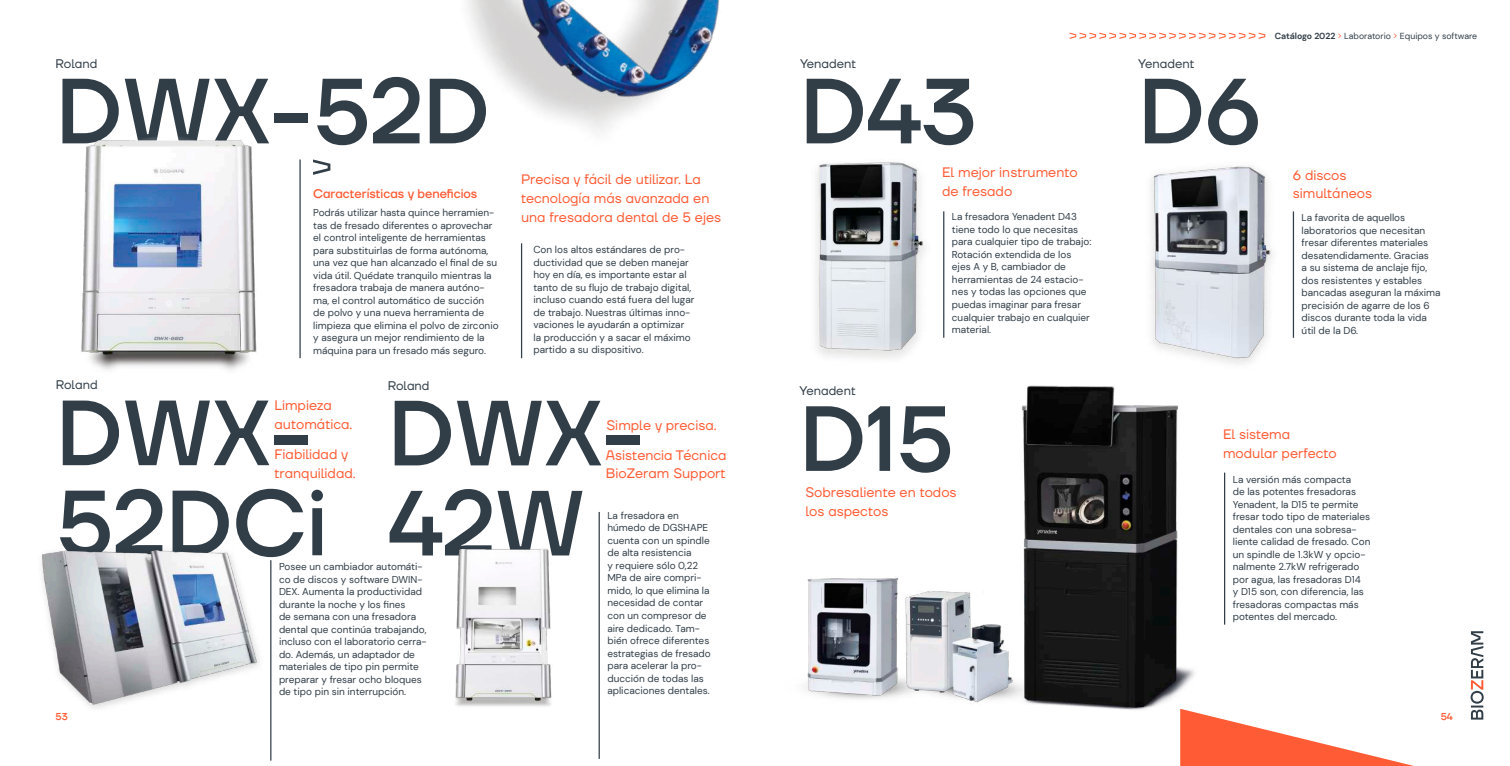
<style>
.page{position:relative;width:1510px;height:766px;background:#fff}
.page>*{position:absolute;margin:0;border:0;box-sizing:border-box;transform-origin:0 0}
.t1{font:500 92.25px/90px "TT Firs Neue";color:#313e48}
.t2{font:13.75px/18.8px "TT Firs Neue";color:#ff5c35}
.t3{font:12.5px "TT Firs Neue";color:#313e48}
.t4{font:500 12.5px "TT Firs Neue";color:#ff5c35}
.t5{font:10px/12.5px "DM Sans";color:#313e48}
.t6{font:500 10px "TT Firs Neue";color:#ff5c35}
.t7{font:8.75px "DM Sans";color:#313e48}
.s1{font-weight:700}
.s2{color:#ff5c35}
</style>
<div class="page">
<svg style="left:1470px;top:631px;width:13px;height:88px"></svg>
<hr style="left:521px;top:243px;width:1px;height:115px;background:#313e48">
<hr style="left:1224px;top:472px;width:1px;height:152px;background:#313e48">
<img style="left:467px;top:0;width:253px;height:132px">
<img style="left:1021px;top:385px;width:174px;height:325px">
<img style="left:803px;top:460px;width:285px;height:250px">
<hr style="left:598px;top:512px;width:2px;height:246px;background:#313e48">
<img style="left:455px;top:548px;width:97px;height:159px">
<svg style="left:313px;top:159px;width:17px;height:16px"></svg>
<svg style="left:1069px;top:33px;width:196px;height:6px"></svg>
<img style="left:81px;top:139px;width:220px;height:231px">
<img style="left:41px;top:549px;width:231px;height:212px">
<img style="left:816px;top:162px;width:129px;height:196px">
<img style="left:1150px;top:165px;width:145px;height:199px">
<svg style="left:1180px;top:708px;width:230px;height:57px"></svg>
<p class="t3" style="left:56px;top:55px;width:43px">Roland</p>
<h1 class="t1" style="left:56px;top:65px;width:435px">DWX-52D</h1>
<p class="t4" style="left:313px;top:185px;width:166px">Características y beneficios</p>
<p class="t5" style="left:313px;top:206px;width:187px">Podrás utilizar hasta quince herramien&shy;tas de fresado diferentes o aprovechar el control inteligente de herramientas para substituirlas de forma autónoma, una vez que han alcanzado el final de su vida útil. Quédate tranquilo mientras la fresadora trabaja de manera autóno&shy;ma, el control automático de succión de polvo y una nueva herramienta de limpieza que elimina el polvo de zirconio y asegura un mejor rendimiento de la máquina para un fresado más seguro.</p>
<h2 class="t2" style="left:521px;top:169px;width:202px">Precisa y fácil de utilizar. La tecnología más avanzada en una fresadora dental de 5 ejes</h2>
<p class="t5" style="left:533px;top:243px;width:162px">Con los altos estándares de pro&shy;ductividad que se deben manejar hoy en día, es importante estar al tanto de su flujo de trabajo digital, incluso cuando está fuera del lugar de trabajo. Nuestras últimas inno&shy;vaciones le ayudarán a optimizar la producción y a sacar el máximo partido a su dispositivo.</p>
<p class="t3" style="left:56px;top:376px;width:43px">Roland</p>
<p class="t3" style="left:388px;top:376px;width:43px">Roland</p>
<h1 class="t1" style="left:388px;top:387px;width:259px">DWX-<br>42W</h1>
<h1 class="t1" style="left:56px;top:387px;width:273px">DWX-<br>52DCi</h1>
<h2 class="t2" style="left:274px;top:396px;width:79px">Limpieza automática.</h2>
<h2 class="t2" style="left:606px;top:415px;width:112px">Simple y precisa.</h2>
<h2 class="t2" style="left:275px;top:444px;width:83px">Fiabilidad y tranquilidad.</h2>
<h2 class="t2" style="left:606px;top:445px;width:122px">Asistencia Técnica<br>BioZeram Support</h2>
<p class="t5" style="left:607px;top:509px;width:105px">La fresadora en húmedo de DGSHAPE cuenta con un spindle de alta resistencia<br>y requiere sólo 0,22<br>MPa de aire compri&shy;mido, lo que elimina la necesidad de contar con un compresor de aire dedicado. Tam&shy;bién ofrece diferentes estrategias de fresado para acelerar la pro&shy;ducción de todas las aplicaciones dentales.</p>
<p class="t5" style="left:279px;top:560px;width:149px">Posee un cambiador automáti&shy;co de discos y software DWIN-<br>DEX. Aumenta la productividad durante la noche y los fines<br>de semana con una fresadora dental que continúa trabajando, incluso con el laboratorio cerra&shy;do. Además, un adaptador de materiales de tipo pin permite preparar y fresar ocho bloques de tipo pin sin interrupción.</p>
<p class="t3" style="left:800px;top:55px;width:58px">Yenadent</p>
<h1 class="t1" style="left:800px;top:65px;width:178px">D43</h1>
<h2 class="t2" style="left:942px;top:162px;width:137px">El mejor instrumento de fresado</h2>
<p class="t5" style="left:952px;top:210px;width:141px">La fresadora Yenadent D43 tiene todo lo que necesitas para cualquier tipo de trabajo:<br>Rotación extendida de los ejes A y B, cambiador de herramientas de 24 estacio&shy;nes y todas las opciones que puedas imaginar para fresar cualquier trabajo en cualquier material.</p>
<p class="t3" style="left:799px;top:382px;width:58px">Yenadent</p>
<h1 class="t1" style="left:799px;top:393px;width:155px">D15</h1>
<h2 class="t2" style="left:805px;top:482px;width:153px">Sobresaliente en todos los aspectos</h2>
<p class="t3" style="left:1138px;top:55px;width:58px">Yenadent</p>
<h1 class="t1" style="left:1138px;top:65px;width:125px">D6</h1>
<p class="t7" style="left:1274px;top:30px;width:204px"><span class="s1">Catálogo 2022</span> <span class="s2">&gt;</span> Laboratorio <span class="s2">&gt;</span> Equipos y software</p>
<h2 class="t2" style="left:1292px;top:165px;width:81px">6 discos simultáneos</h2>
<p class="t5" style="left:1301px;top:211px;width:140px">La favorita de aquellos laboratorios que necesitan fresar diferentes materiales desatendidamente. Gracias<br>a su sistema de anclaje fijo, dos resistentes y estables bancadas aseguran la máxima precisión de agarre de los 6 discos durante toda la vida útil de la D6.</p>
<h2 class="t2" style="left:1223px;top:424px;width:115px">El sistema modular perfecto</h2>
<p class="t5" style="left:1232px;top:472px;width:139px">La versión más compacta<br>de las potentes fresadoras<br>Yenadent, la D15 te permite fresar todo tipo de materiales dentales con una sobresa&shy;liente calidad de fresado. Con un spindle de 1.3kW y opcio&shy;nalmente 2.7kW refrigerado por agua, las fresadoras D14<br>y D15 son, con diferencia, las fresadoras compactas más potentes del mercado.</p>
<p class="t6" style="left:56px;top:709px;width:14px">53</p>
<p class="t6" style="left:1440px;top:709px;width:14px">54</p>
</div>
